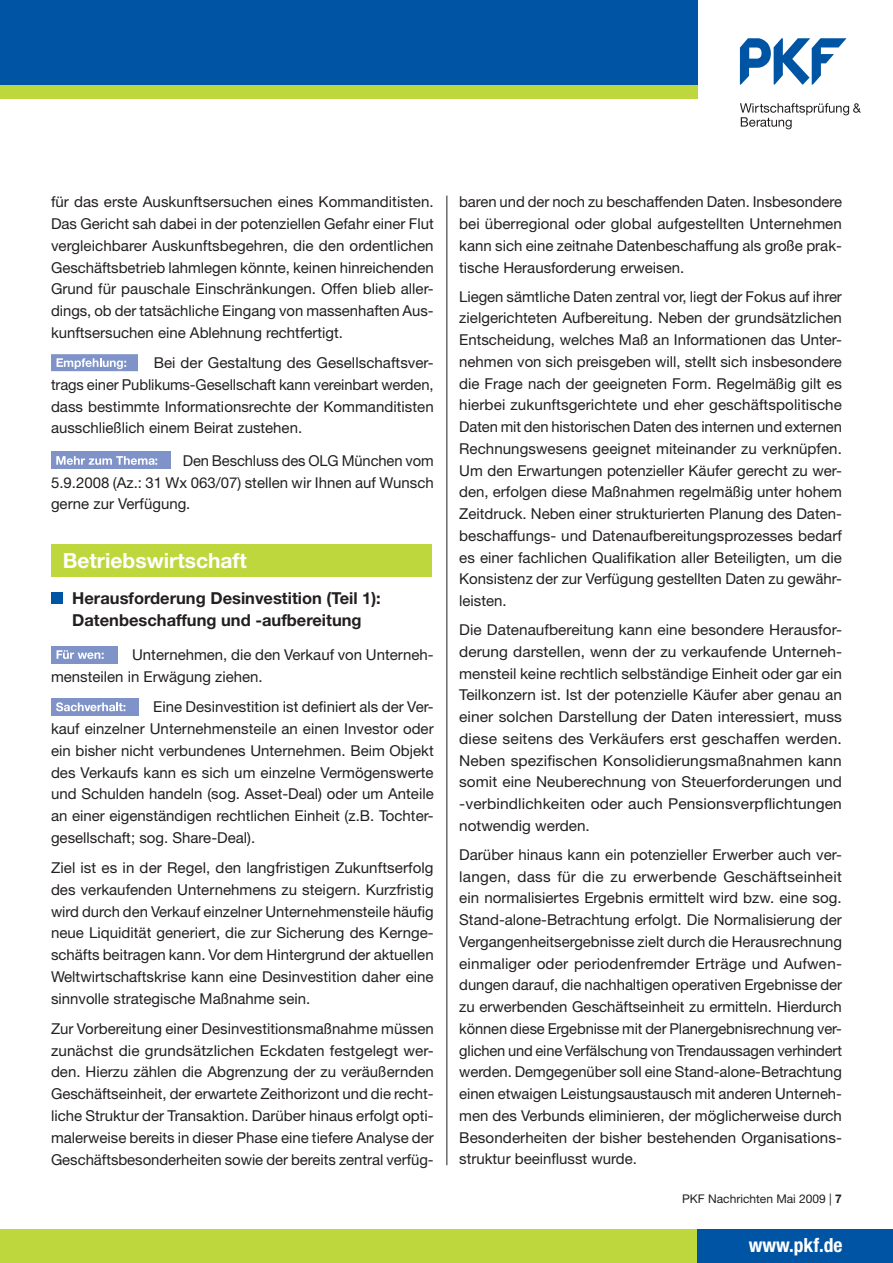
<style>
.page{position:relative;width:893px;height:1263px;background:#fff}
.page>*{position:absolute;margin:0;border:0;box-sizing:border-box;transform-origin:0 0}
.t1{font:700 21px "Helvetica Neue LT";color:#fff}
.t2{font:700 condensed 19.5px "Helvetica Neue LT";color:#fff}
.t3{font:700 16.5px/21.8px "Helvetica Neue LT";color:#231f20}
.t4{font:15px/21.8px "Helvetica Neue LT";color:#231f20;text-align:justify}
.t5{font:12px "Helvetica Neue LT";color:#231f20}
.s1{font-weight:700}
</style>
<div class="page">
<svg style="left:51px;top:354px;width:87px;height:17px"></svg>
<div style="left:51px;top:452px;width:119px;height:17px;background:#8093c8"></div>
<svg style="left:56px;top:456px;width:101px;height:9px"></svg>
<div style="left:51px;top:544px;width:381px;height:33px;background:#bed73d"></div>
<div style="left:51px;top:593px;width:11px;height:11px;background:#0054a4"></div>
<div style="left:51px;top:646px;width:66px;height:17px;background:#8093c8"></div>
<svg style="left:57px;top:650px;width:47px;height:9px"></svg>
<div style="left:51px;top:698px;width:87px;height:17px;background:#8093c8"></div>
<svg style="left:56px;top:702px;width:69px;height:9px"></svg>
<hr style="left:446px;top:196px;width:1px;height:969px;background:#231f20">
<div style="left:0;top:1229px;width:697px;height:34px;background:#bed73d"></div>
<div style="left:0;top:0;width:697px;height:85px;background:#0054a4"></div>
<div style="left:0;top:85px;width:697px;height:14px;background:#bed73d"></div>
<div style="left:697px;top:1229px;width:196px;height:34px;background:#0054a4"></div>
<svg style="left:740px;top:38px;width:106px;height:47px"></svg>
<svg style="left:740px;top:103px;width:121px;height:26px"></svg>
<p class="t4" style="left:51px;top:193px;width:384px">für das erste Auskunftsersuchen eines Kommanditisten.<br>Das Gericht sah dabei in der potenziellen Gefahr einer Flut vergleichbarer Auskunftsbegehren, die den ordentlichen Geschäftsbetrieb lahmlegen könnte, keinen hinreichenden Grund für pauschale Einschränkungen. Offen blieb aller&shy;dings, ob der tatsächliche Eingang von massenhaften Aus&shy;kunftsersuchen eine Ablehnung rechtfertigt.</p>
<p class="t4" style="left:51px;top:354px;width:384px;text-indent:103px">Bei der Gestaltung des Gesellschaftsver&shy;trags einer Publikums-Gesellschaft kann vereinbart werden, dass bestimmte Informationsrechte der Kommanditisten ausschließlich einem Beirat zustehen.</p>
<p class="t4" style="left:51px;top:451px;width:384px;text-indent:132px">Den Beschluss des OLG München vom 5.9.2008 (Az.: 31 Wx 063/07) stellen wir Ihnen auf Wunsch gerne zur Verfügung.</p>
<h1 class="t1" style="left:63px;top:553px;width:186px">Betriebswirtschaft</h1>
<p class="t3" style="left:72px;top:589px;width:310px">Herausforderung Desinvestition (Teil 1):<br>Datenbeschaffung und -aufbereitung</p>
<p class="t4" style="left:51px;top:646px;width:384px;text-indent:81px">Unternehmen, die den Verkauf von Unterneh&shy;mensteilen in Erwägung ziehen.</p>
<p class="t4" style="left:51px;top:698px;width:384px;text-indent:102px">Eine Desinvestition ist definiert als der Ver&shy;kauf einzelner Unternehmensteile an einen Investor oder ein bisher nicht verbundenes Unternehmen. Beim Objekt des Verkaufs kann es sich um einzelne Vermögenswerte und Schulden handeln (sog. Asset-Deal) oder um Anteile an einer eigenständigen rechtlichen Einheit (z.B. Tochter&shy;gesellschaft; sog. Share-Deal).</p>
<p class="t4" style="left:51px;top:859px;width:384px">Ziel ist es in der Regel, den langfristigen Zukunftserfolg des verkaufenden Unternehmens zu steigern. Kurzfristig wird durch den Verkauf einzelner Unternehmensteile häufig neue Liquidität generiert, die zur Sicherung des Kernge&shy;schäfts beitragen kann. Vor dem Hintergrund der aktuellen Weltwirtschaftskrise kann eine Desinvestition daher eine sinnvolle strategische Maßnahme sein.</p>
<p class="t4" style="left:51px;top:1019px;width:384px">Zur Vorbereitung einer Desinvestitionsmaßnahme müssen zunächst die grundsätzlichen Eckdaten festgelegt wer&shy;den. Hierzu zählen die Abgrenzung der zu veräußernden Geschäftseinheit, der erwartete Zeithorizont und die recht&shy;liche Struktur der Transaktion. Darüber hinaus erfolgt opti&shy;malerweise bereits in dieser Phase eine tiefere Analyse der Geschäftsbesonderheiten sowie der bereits zentral verfüg-</p>
<p class="t4" style="left:459px;top:193px;width:384px">baren und der noch zu beschaffenden Daten. Insbesondere bei überregional oder global aufgestellten Unternehmen kann sich eine zeitnahe Datenbeschaffung als große prak&shy;tische Herausforderung erweisen.</p>
<p class="t4" style="left:459px;top:287px;width:384px">Liegen sämtliche Daten zentral vor, liegt der Fokus auf ihrer zielgerichteten Aufbereitung. Neben der grundsätzlichen Entscheidung, welches Maß an Informationen das Unter&shy;nehmen von sich preisgeben will, stellt sich insbesondere die Frage nach der geeigneten Form. Regelmäßig gilt es hierbei zukunftsgerichtete und eher geschäftspolitische Daten mit den historischen Daten des internen und externen Rechnungswesens geeignet miteinander zu verknüpfen.<br>Um den Erwartungen potenzieller Käufer gerecht zu wer&shy;den, erfolgen diese Maßnahmen regelmäßig unter hohem Zeitdruck. Neben einer strukturierten Planung des Daten&shy;beschaffungs- und Datenaufbereitungsprozesses bedarf es einer fachlichen Qualifikation aller Beteiligten, um die Konsistenz der zur Verfügung gestellten Daten zu gewähr&shy;leisten.</p>
<p class="t4" style="left:459px;top:621px;width:384px">Die Datenaufbereitung kann eine besondere Herausfor&shy;derung darstellen, wenn der zu verkaufende Unterneh&shy;mensteil keine rechtlich selbständige Einheit oder gar ein Teilkonzern ist. Ist der potenzielle Käufer aber genau an einer solchen Darstellung der Daten interessiert, muss diese seitens des Verkäufers erst geschaffen werden.<br>Neben spezifischen Konsolidierungsmaßnahmen kann somit eine Neuberechnung von Steuerforderungen und -verbindlichkeiten oder auch Pensionsverpflichtungen notwendig werden.</p>
<p class="t4" style="left:459px;top:845px;width:384px">Darüber hinaus kann ein potenzieller Erwerber auch ver&shy;langen, dass für die zu erwerbende Geschäftseinheit ein normalisiertes Ergebnis ermittelt wird bzw. eine sog.<br>Stand-alone-Betrachtung erfolgt. Die Normalisierung der Vergangenheitsergebnisse zielt durch die Herausrechnung einmaliger oder periodenfremder Erträge und Aufwen&shy;dungen darauf, die nachhaltigen operativen Ergebnisse der zu erwerbenden Geschäftseinheit zu ermitteln. Hierdurch können diese Ergebnisse mit der Planergebnisrechnung ver&shy;glichen und eine Verfälschung von Trendaussagen verhindert werden. Demgegenüber soll eine Stand-alone-Betrachtung einen etwaigen Leistungsaustausch mit anderen Unterneh&shy;men des Verbunds eliminieren, der möglicherweise durch Besonderheiten der bisher bestehenden Organisations&shy;struktur beeinflusst wurde.</p>
<p class="t5" style="left:682px;top:1195px;width:161px">PKF Nachrichten Mai 2009 | <span class="s1">7</span></p>
<h2 class="t2" style="left:749px;top:1233px;width:95px">www.pkf.de</h2>
</div>
